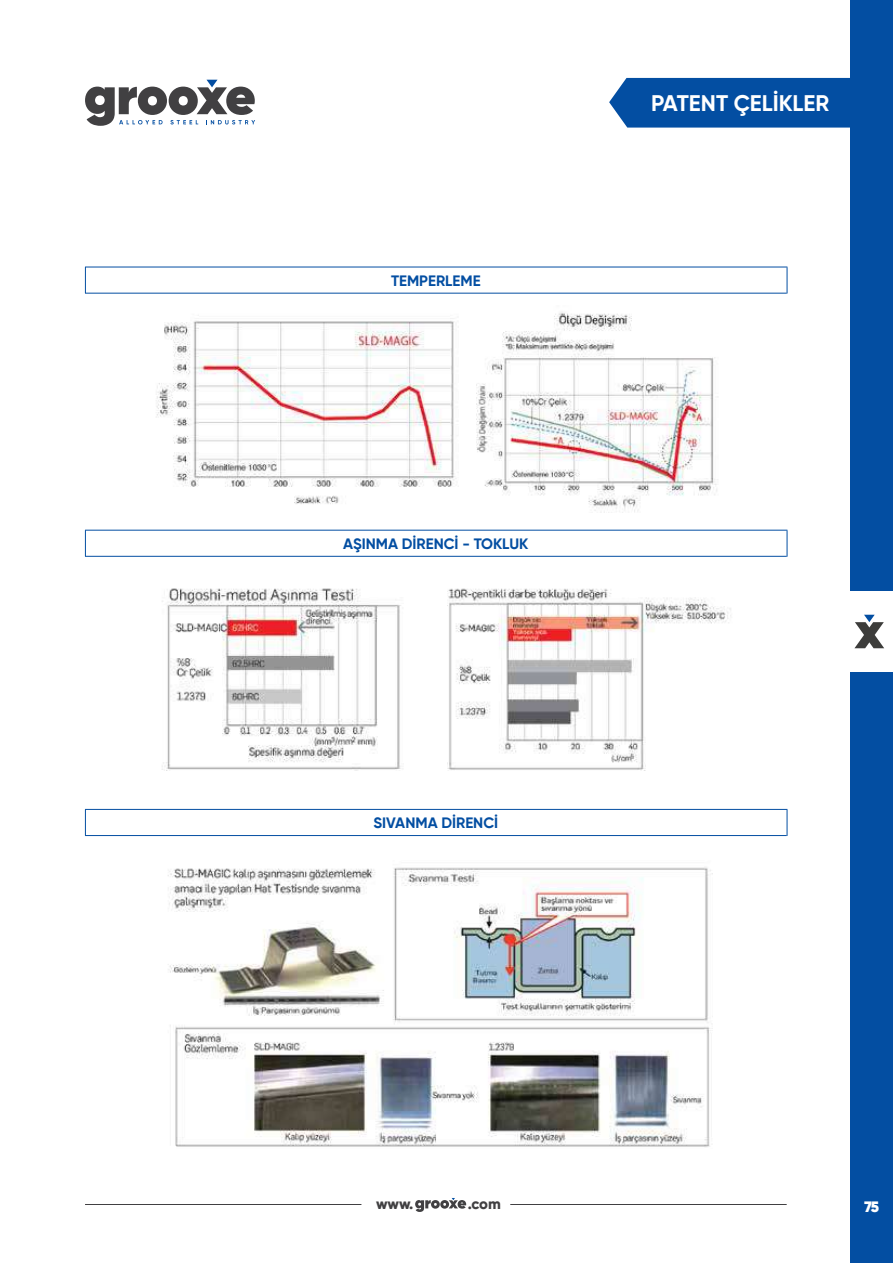
<style>
.page{position:relative;width:893px;height:1263px;background:#fff}
.page>*{position:absolute;margin:0;border:0;box-sizing:border-box;transform-origin:0 0}
.t1{font:700 22.5px "Gilroy";color:#fff}
.t2{font:700 15px "Gilroy";color:#034ea2}
.t3{font:800 15px "Gilroy";color:#414042}
.t4{font:900 15px "Gilroy";color:#fff}
</style>
<div class="page">
<hr style="left:510px;top:1204px;width:277px;height:1px;background:#414042">
<hr style="left:85px;top:1204px;width:276px;height:1px;background:#414042">
<svg style="left:415px;top:1198px;width:51px;height:14px"></svg>
<div style="left:850px;top:0;width:43px;height:591px;background:#034ea2"></div>
<div style="left:850px;top:672px;width:43px;height:591px;background:#034ea2"></div>
<svg style="left:854px;top:615px;width:30px;height:33px"></svg>
<img style="left:156px;top:312px;width:562px;height:201px">
<svg style="left:85px;top:80px;width:170px;height:46px"></svg>
<hr style="left:85px;top:293px;width:702px;height:1px;background:#034ea2">
<hr style="left:85px;top:267px;width:702px;height:1px;background:#034ea2">
<svg style="left:85px;top:267px;width:1px;height:26px"></svg>
<svg style="left:787px;top:267px;width:1px;height:26px"></svg>
<hr style="left:85px;top:556px;width:702px;height:1px;background:#034ea2">
<hr style="left:85px;top:530px;width:702px;height:1px;background:#034ea2">
<svg style="left:85px;top:530px;width:1px;height:26px"></svg>
<svg style="left:787px;top:530px;width:1px;height:27px"></svg>
<hr style="left:85px;top:835px;width:702px;height:1px;background:#034ea2">
<hr style="left:85px;top:809px;width:702px;height:1px;background:#034ea2">
<svg style="left:85px;top:809px;width:1px;height:26px"></svg>
<svg style="left:787px;top:810px;width:1px;height:26px"></svg>
<img style="left:162px;top:588px;width:569px;height:182px">
<img style="left:168px;top:867px;width:543px;height:280px">
<div style="left:609px;top:78px;width:241px;height:50px;background:#034ea2"></div>
<p class="t2" style="left:391px;top:271px;width:91px">TEMPERLEME</p>
<p class="t2" style="left:343px;top:534px;width:187px">AŞINMA DİRENCİ - TOKLUK</p>
<p class="t2" style="left:373px;top:813px;width:126px">SIVANMA DİRENCİ</p>
<h1 class="t1" style="left:651px;top:90px;width:179px">PATENT ÇELİKLER</h1>
<p class="t3" style="left:376px;top:1194px;width:39px">www.</p>
<p class="t3" style="left:468px;top:1194px;width:34px">.com</p>
<p class="t4" style="left:864px;top:1197px;width:16px">75</p>
</div>
